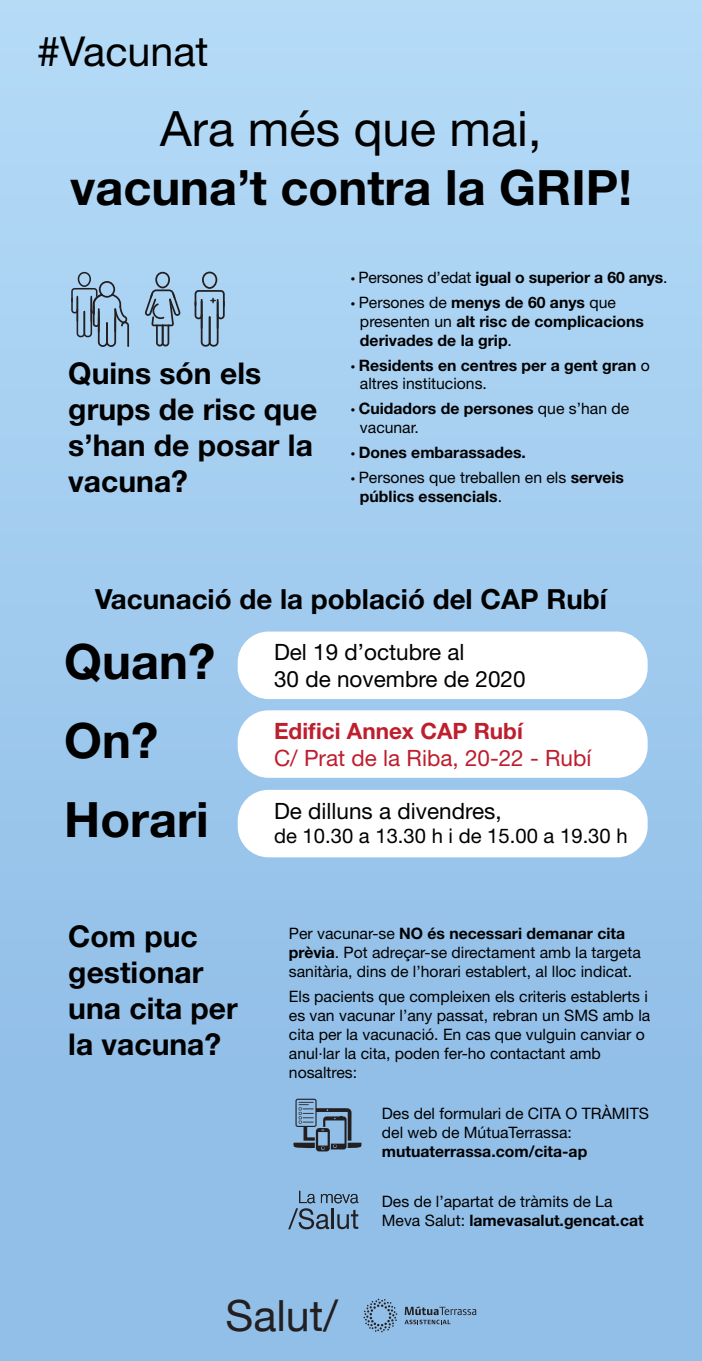
<style>
.page{position:relative;width:702px;height:1361px;background:#fff}
.page>*{position:absolute;margin:0;border:0;box-sizing:border-box;transform-origin:0 0}
.t1{font:700 48.75px "Helvetica Neue LT Std";color:#000}
.t2{font:48.75px "Helvetica Neue LT Std";color:#000}
.t3{font:42.9px "Helvetica Neue";color:#231f20}
.t4{font:41.25px "Helvetica Neue LT Std";color:#000}
.t5{font:700 30px/36px "Helvetica Neue LT Std";color:#000}
.t6{font:700 27.75px "Helvetica Neue LT Std";color:#000}
.t7{font:22.5px/27px "Helvetica Neue LT Std";color:#000}
.t8{font:22.5px "Helvetica Neue LT Std";color:#be1e2d}
.t9{font:700 22.5px "Helvetica Neue LT Std";color:#be1e2d}
.t10{font:20.25px "Helvetica Neue LT Std";color:#000}
.t11{font:15.75px/18.9px "Helvetica Neue LT Std";color:#000}
.t12{font:700 15.75px/18.9px "Helvetica Neue LT Std";color:#000}
.s1{font-family:"Myriad Pro";font-weight:400}
.s2{font-weight:400}
.s3{font-family:"Myriad Pro"}
.s4{font-weight:700}
</style>
<div class="page">
<div style="left:0;top:0;width:702px;height:1072px;background:linear-gradient(to bottom,#b5dbf7,#92bfe8)"></div>
<div style="left:0;top:1071px;width:702px;height:290px;background:#92bfe8"></div>
<svg style="left:145px;top:272px;width:35px;height:74px"></svg>
<svg style="left:194px;top:272px;width:31px;height:75px"></svg>
<svg style="left:71px;top:272px;width:58px;height:75px"></svg>
<div style="left:238px;top:631px;width:409px;height:68px;background:#fff;border-radius:31px"></div>
<div style="left:238px;top:710px;width:409px;height:68px;background:#fff;border-radius:31px"></div>
<div style="left:238px;top:790px;width:409px;height:67px;background:#fff;border-radius:31px"></div>
<svg style="left:293px;top:1098px;width:68px;height:53px"></svg>
<svg style="left:288px;top:1190px;width:70px;height:39px"></svg>
<svg style="left:363px;top:1298px;width:34px;height:34px"></svg>
<svg style="left:404px;top:1306px;width:72px;height:18px"></svg>
<h3 class="t4" style="left:37px;top:27px;width:173px">#Vacunat</h3>
<h1 class="t2" style="left:160px;top:100px;width:383px">Ara més que mai,</h1>
<h1 class="t1" style="left:70px;top:157px;width:563px">vacuna’t contra la GRIP!</h1>
<h3 class="t5" style="left:68px;top:355px;width:250px">Quins són els grups de risc que s’han de posar la vacuna?</h3>
<p class="t12" style="left:351px;top:267px;width:318px"><span class="s1">•</span> <span class="s2">Persones d’edat</span> igual o superior a 60 anys<span class="s2">.</span></p>
<p class="t12" style="left:360px;top:292px;width:285px;text-indent:-9px"><span class="s1">•</span> <span class="s2">Persones de</span> menys de 60 anys <span class="s2">que presenten un</span> alt risc de complicacions derivades de la grip<span class="s2">.</span></p>
<p class="t12" style="left:360px;top:355px;width:291px;text-indent:-9px"><span class="s1">•</span> Residents en centres per a gent gran <span class="s2">o altres institucions.</span></p>
<p class="t12" style="left:360px;top:399px;width:271px;text-indent:-9px"><span class="s1">•</span> Cuidadors de persones <span class="s2">que s’han de vacunar.</span></p>
<p class="t12" style="left:351px;top:443px;width:176px"><span class="s1">•</span> Dones embarassades.</p>
<p class="t11" style="left:360px;top:468px;width:265px;text-indent:-9px"><span class="s3">•</span> Persones que treballen en els <span class="s4">serveis públics essencials</span>.</p>
<h3 class="t6" style="left:95px;top:582px;width:513px">Vacunació de la població del CAP Rubí</h3>
<h1 class="t1" style="left:64px;top:631px;width:152px">Quan?</h1>
<h3 class="t7" style="left:274px;top:638px;width:253px">Del 19 d’octubre al<br>30 de novembre de 2020</h3>
<h1 class="t1" style="left:64px;top:710px;width:95px">On?</h1>
<h3 class="t9" style="left:274px;top:717px;width:250px">Edifici Annex CAP Rubí</h3>
<h3 class="t8" style="left:274px;top:745px;width:319px">C/ Prat de la Riba, 20-22 - Rubí</h3>
<h1 class="t1" style="left:64px;top:790px;width:146px">Horari</h1>
<h3 class="t7" style="left:274px;top:797px;width:229px">De dilluns a divendres,</h3>
<p class="t10" style="left:274px;top:823px;width:355px">de 10.30 a 13.30 h i de 15.00 a 19.30 h</p>
<h3 class="t5" style="left:68px;top:918px;width:171px">Com puc gestionar una cita per la vacuna?</h3>
<p class="t11" style="left:289px;top:924px;width:353px">Per vacunar-se <span class="s4">NO és necessari demanar cita prèvia</span>. Pot adreçar-se directament amb la targeta sanitària, dins de l’horari establert, al lloc indicat.</p>
<p class="t11" style="left:289px;top:987px;width:363px">Els pacients que compleixen els criteris establerts i es van vacunar l’any passat, rebran un SMS amb la cita per la vacunació. En cas que vulguin canviar o anul·lar la cita, poden fer-ho contactant amb nosaltres:</p>
<p class="t11" style="left:382px;top:1104px;width:268px">Des del formulari de CITA O TRÀMITS del web de MútuaTerrassa:</p>
<p class="t12" style="left:382px;top:1141px;width:207px">mutuaterrassa.com/cita-ap</p>
<p class="t11" style="left:382px;top:1191px;width:263px">Des de l’apartat de tràmits de La<br>Meva Salut: <span class="s4">lamevasalut.gencat.cat</span></p>
<h2 class="t3" style="left:225px;top:1290px;width:114px">Salut/</h2>
</div>
